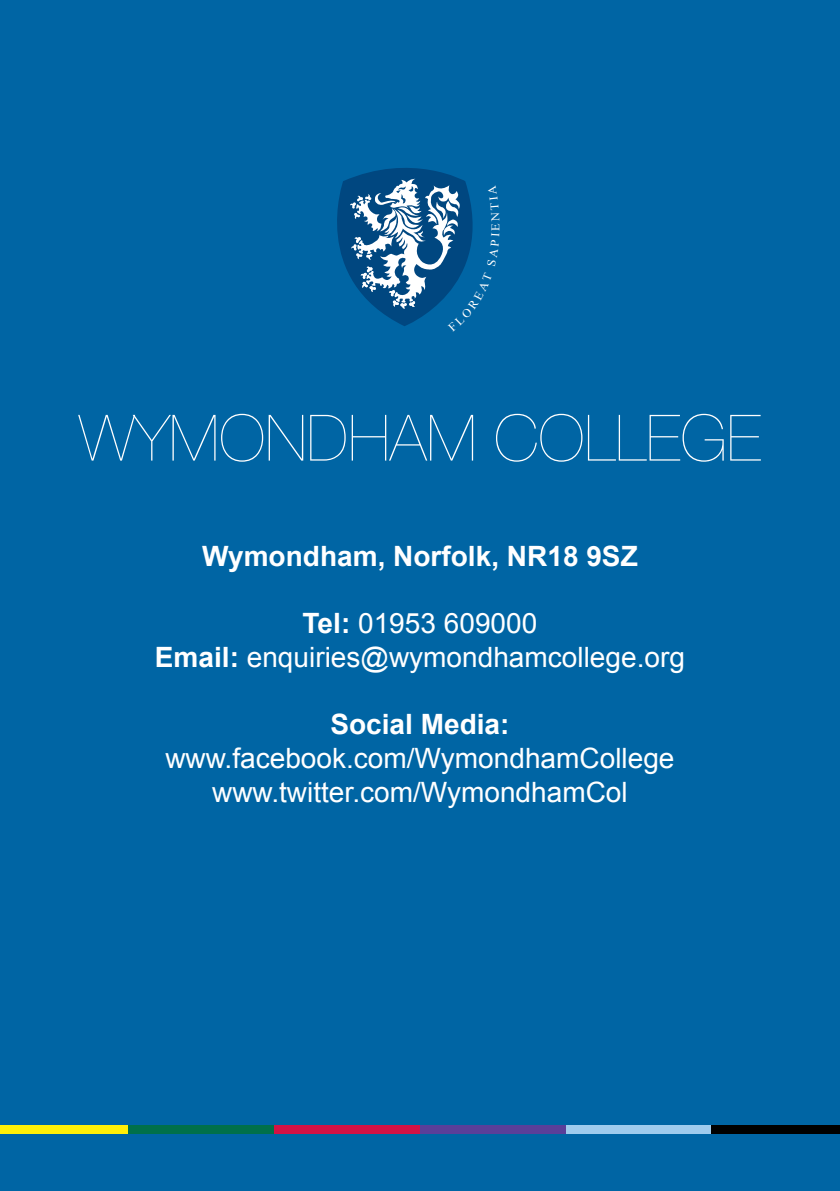
<style>
.page{position:relative;width:840px;height:1191px;background:#fff}
.page>*{position:absolute;margin:0;border:0;box-sizing:border-box;transform-origin:0 0}
.t1{font:64px "Helvetica Neue";color:#fff}
.t2{font:28px/33.6px "Arial";color:#fff;text-align:center}
.t3{font:700 28px "Arial";color:#fff}
.t4{font:11.8px "Times New Roman";color:#fff;scale:1.06 1}
.s1{font-weight:700}
</style>
<div class="page">
<div style="left:0;top:0;width:839px;height:1191px;background:#0065a4"></div>
<div style="left:0;top:1125px;width:129px;height:9px;background:#ffef07"></div>
<div style="left:129px;top:1125px;width:145px;height:9px;background:#00704a"></div>
<div style="left:274px;top:1125px;width:146px;height:9px;background:#d31245"></div>
<div style="left:420px;top:1125px;width:145px;height:9px;background:#5a3f99"></div>
<div style="left:565px;top:1125px;width:146px;height:9px;background:#9fcbed"></div>
<div style="left:711px;top:1125px;width:128px;height:9px;background:#000"></div>
<svg style="left:337px;top:168px;width:136px;height:158px"></svg>
<p class="t4" style="left:487px;top:231px;width:9px;rotate:-90deg">E</p>
<h1 class="t1" style="left:79px;top:401px;width:683px">WYMONDHAM COLLEGE</h1>
<p class="t3" style="left:202px;top:538px;width:437px">Wymondham, Norfolk, NR18 9SZ</p>
<p class="t2" style="left:155px;top:607px;width:531px"><span class="s1">Tel:</span> 01953 609000<br><span class="s1">Email:</span> enquiries@wymondhamcollege.org</p>
<p class="t3" style="left:330px;top:706px;width:180px">Social Media:</p>
<p class="t2" style="left:165px;top:741px;width:510px">www.facebook.com/WymondhamCollege www.twitter.com/WymondhamCol</p>
</div>
